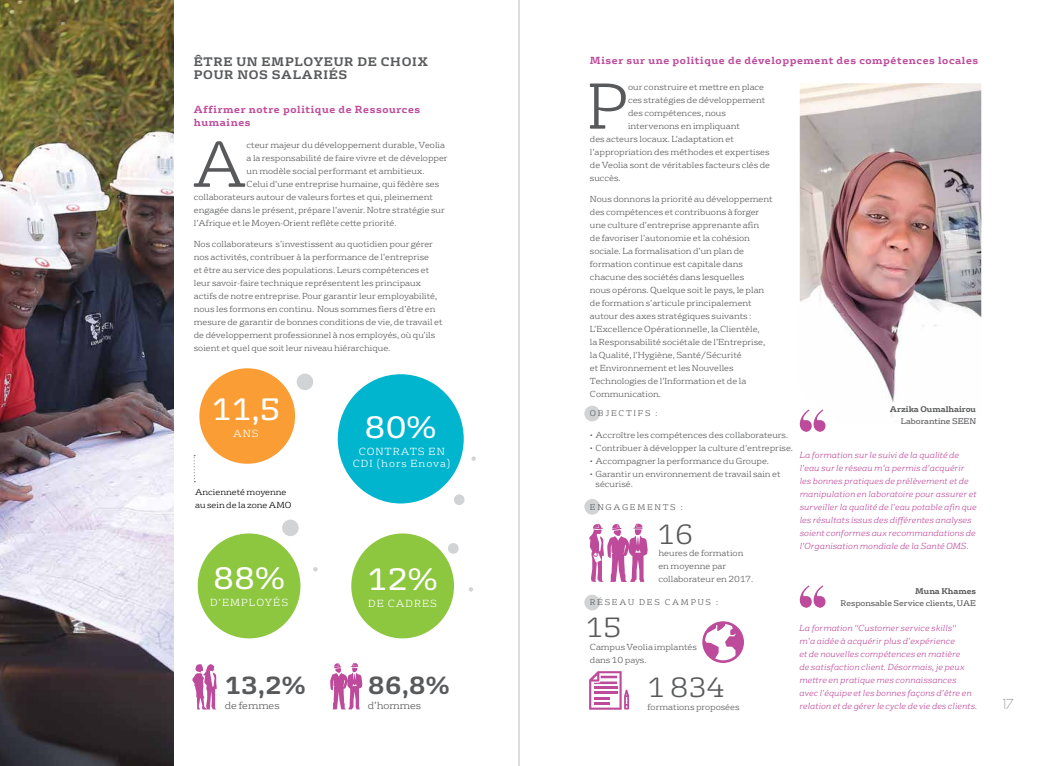
<style>
.page{position:relative;width:1038px;height:766px;background:#fff}
.page>*{position:absolute;margin:0;border:0;box-sizing:border-box;transform-origin:0 0}
.t1{font:300 62.7px "FS Rufus";color:#58595b}
.t2{font:30px "FS Rufus";color:#fff}
.t3{font:300 27px "FS Rufus";color:#58595b}
.t4{font:700 24px "FS Rufus";color:#58595b}
.t5{font:300 14px "Geosans";color:#939598}
.t6{font:700 12px/13px "FS Rufus";letter-spacing:.06em;color:#58595b}
.t7{font:700 10px/13px "FS Rufus";letter-spacing:.06em;color:#bd4a9b}
.t8{font:300 10px/12px "FS Rufus";letter-spacing:.1em;color:#fff;text-align:center}
.t9{font:300 10px "FS Rufus";color:#58595b}
.t10{font:300 8.5px/13px "FS Rufus";color:#58595b}
.t11{font:italic 300 8.5px/13px "FS Rufus";color:#bd4a9b}
.t12{font:300 8.5px/13px "FS Rufus";color:#000}
.t13{font:8px "FS Rufus";color:#58595b}
.t14{font:300 8px "FS Rufus";letter-spacing:.22em;color:#58595b}
.t15{font:700 8px "FS Rufus";color:#58595b}
</style>
<div class="page">
<img style="left:799px;top:83px;width:182px;height:340px">
<div style="left:815px;top:420px;width:10px;height:11px;background:#bd4a9b;border-radius:50%"></div>
<svg style="left:799px;top:409px;width:24px;height:23px"></svg>
<div style="left:815px;top:596px;width:10px;height:11px;background:#bd4a9b;border-radius:50%"></div>
<svg style="left:799px;top:585px;width:24px;height:23px"></svg>
<img style="left:0;top:0;width:174px;height:765px">
<svg style="left:194px;top:455px;width:1px;height:27px"></svg>
<div style="left:454px;top:494px;width:10px;height:11px;background:#d1d3d4;border-radius:50%"></div>
<div style="left:448px;top:543px;width:10px;height:10px;background:#d1d3d4;border-radius:50%"></div>
<svg style="left:313px;top:567px;width:4px;height:4px"></svg>
<svg style="left:471px;top:456px;width:5px;height:4px"></svg>
<svg style="left:469px;top:587px;width:4px;height:4px"></svg>
<div style="left:297px;top:373px;width:16px;height:17px;background:#d1d3d4;border-radius:50%"></div>
<div style="left:282px;top:519px;width:17px;height:17px;background:#d1d3d4;border-radius:50%"></div>
<div style="left:338px;top:374px;width:126px;height:129px;background:#00b5cd;border-radius:50%"></div>
<div style="left:199px;top:368px;width:96px;height:95px;background:#f99d34;border-radius:50%"></div>
<div style="left:351px;top:533px;width:103px;height:105px;background:#8dc63f;border-radius:50%"></div>
<div style="left:198px;top:533px;width:102px;height:105px;background:#8dc63f;border-radius:50%"></div>
<div style="left:584px;top:405px;width:16px;height:16px;background:#d1d3d4;border-radius:50%"></div>
<div style="left:584px;top:499px;width:16px;height:15px;background:#d1d3d4;border-radius:50%"></div>
<svg style="left:589px;top:523px;width:58px;height:58px"></svg>
<div style="left:584px;top:594px;width:16px;height:16px;background:#d1d3d4;border-radius:50%"></div>
<svg style="left:589px;top:671px;width:40px;height:38px"></svg>
<svg style="left:702px;top:621px;width:42px;height:41px"></svg>
<svg style="left:330px;top:663px;width:32px;height:46px"></svg>
<svg style="left:192px;top:664px;width:25px;height:45px"></svg>
<hr style="left:518px;top:0;width:1px;height:765px;background:#d1d3d4">
<h3 class="t6" style="left:194px;top:54px;width:236px">ÊTRE UN EMPLOYEUR DE CHOIX<br>POUR NOS SALARIÉS</h3>
<p class="t7" style="left:194px;top:102px;width:228px">Affirmer notre politique de Ressources humaines</p>
<h1 class="t1" style="left:192px;top:115px;width:56px">A</h1>
<p class="t10" style="left:246px;top:137px;width:200px">cteur majeur du développement durable, Veolia</p>
<p class="t10" style="left:246px;top:150px;width:202px">a la responsabilité de faire vivre et de développer</p>
<p class="t10" style="left:246px;top:163px;width:179px">un modèle social performant et ambitieux.</p>
<p class="t10" style="left:246px;top:176px;width:194px">Celui d’une entreprise humaine, qui fédère ses</p>
<p class="t10" style="left:194px;top:189px;width:241px">collaborateurs autour de valeurs fortes et qui, pleinement</p>
<p class="t10" style="left:194px;top:202px;width:253px">engagée dans le présent, prépare l’avenir. Notre stratégie sur</p>
<p class="t10" style="left:194px;top:215px;width:204px">l’Afrique et le Moyen-Orient reflète cette priorité.</p>
<p class="t10" style="left:194px;top:237px;width:250px">Nos collaborateurs s’investissent au quotidien pour gérer nos activités, contribuer à la performance de l’entreprise<br>et être au service des populations. Leurs compétences et leur savoir-faire technique représentent les principaux actifs de notre entreprise. Pour garantir leur employabilité, nous les formons en continu. Nous sommes fiers d’être en mesure de garantir de bonnes conditions de vie, de travail et de développement professionnel à nos employés, où qu’ils soient et quel que soit leur niveau hiérarchique.</p>
<h2 class="t2" style="left:212px;top:384px;width:69px">11,5</h2>
<p class="t8" style="left:233px;top:426px;width:27px">ANS</p>
<p class="t12" style="left:195px;top:485px;width:98px">Ancienneté moyenne au sein de la zone AMO</p>
<h2 class="t2" style="left:364px;top:402px;width:73px">80%</h2>
<p class="t8" style="left:353px;top:444px;width:99px">CONTRATS EN<br>CDI (hors Enova)</p>
<h2 class="t2" style="left:213px;top:553px;width:73px">88%</h2>
<h2 class="t2" style="left:367px;top:554px;width:72px">12%</h2>
<p class="t8" style="left:210px;top:595px;width:80px">D’EMPLOYÉS</p>
<p class="t8" style="left:368px;top:596px;width:70px">DE CADRES</p>
<h3 class="t4" style="left:225px;top:664px;width:82px">13,2%</h3>
<p class="t9" style="left:225px;top:697px;width:56px">de femmes</p>
<h3 class="t4" style="left:368px;top:664px;width:83px">86,8%</h3>
<p class="t9" style="left:368px;top:697px;width:55px">d’hommes</p>
<p class="t7" style="left:590px;top:53px;width:390px">Miser sur une politique de développement des compétences locales</p>
<h1 class="t1" style="left:586px;top:57px;width:43px">P</h1>
<p class="t10" style="left:628px;top:79px;width:138px">our construire et mettre en place</p>
<p class="t10" style="left:628px;top:92px;width:139px">ces stratégies de développement</p>
<p class="t10" style="left:628px;top:105px;width:99px">des compétences, nous</p>
<p class="t10" style="left:628px;top:118px;width:113px">intervenons en impliquant</p>
<p class="t10" style="left:590px;top:131px;width:146px">des acteurs locaux. L’adaptation et</p>
<p class="t10" style="left:590px;top:144px;width:181px">l’appropriation des méthodes et expertises</p>
<p class="t10" style="left:590px;top:157px;width:182px">de Veolia sont de véritables facteurs clés de</p>
<p class="t10" style="left:590px;top:170px;width:32px">succès.</p>
<p class="t10" style="left:590px;top:192px;width:184px">Nous donnons la priorité au développement des compétences et contribuons à forger une culture d’entreprise apprenante afin<br>de favoriser l’autonomie et la cohésion sociale. La formalisation d’un plan de formation continue est capitale dans chacune des sociétés dans lesquelles<br>nous opérons. Quelque soit le pays, le plan de formation s’articule principalement autour des axes stratégiques suivants :<br>L’Excellence Opérationnelle, la Clientèle,<br>la Responsabilité sociétale de l’Entreprise, la Qualité, l’Hygiène, Santé/Sécurité<br>et Environnement et les Nouvelles Technologies de l’Information et de la Communication.</p>
<p class="t15" style="left:889px;top:402px;width:88px">Arzika Oumalhairou</p>
<p class="t13" style="left:900px;top:414px;width:77px">Laborantine SEEN</p>
<p class="t14" style="left:590px;top:407px;width:69px">OBJECTIFS :</p>
<p class="t10" style="left:590px;top:428px;width:200px">• Accroître les compétences des collaborateurs.</p>
<p class="t10" style="left:590px;top:440px;width:205px">• Contribuer à développer la culture d’entreprise.</p>
<p class="t10" style="left:590px;top:453px;width:181px">• Accompagner la performance du Groupe.</p>
<p class="t10" style="left:595px;top:468px;width:187px;line-height:10px;text-indent:-6px">• Garantir un environnement de travail sain et sécurisé.</p>
<p class="t11" style="left:799px;top:447px;width:179px">La formation sur le suivi de la qualité de l’eau sur le réseau m’a permis d’acquérir les bonnes pratiques de prélèvement et de manipulation en laboratoire pour assurer et surveiller la qualité de l’eau potable afin que les résultats issus des différentes analyses soient conformes aux recommandations de l’Organisation mondiale de la Santé OMS.</p>
<p class="t14" style="left:590px;top:500px;width:94px">ENGAGEMENTS :</p>
<h3 class="t3" style="left:657px;top:512px;width:38px">16</h3>
<p class="t10" style="left:658px;top:546px;width:96px">heures de formation en moyenne par collaborateur en 2017.</p>
<p class="t14" style="left:590px;top:596px;width:130px">RÉSEAU DES CAMPUS :</p>
<p class="t10" style="left:590px;top:639px;width:109px">Campus Veolia implantés dans 10 pays.</p>
<p class="t15" style="left:915px;top:584px;width:62px">Muna Khames</p>
<p class="t13" style="left:840px;top:596px;width:137px">Responsable Service clients, UAE</p>
<h3 class="t3" style="left:585px;top:606px;width:37px">15</h3>
<p class="t11" style="left:799px;top:620px;width:179px">La formation "Customer service skills"<br>m’a aidée à acquérir plus d’expérience<br>et de nouvelles compétences en matière<br>de satisfaction client. Désormais, je peux mettre en pratique mes connaissances avec l’équipe et les bonnes façons d’être en relation et de gérer le cycle de vie des clients.</p>
<h3 class="t3" style="left:647px;top:665px;width:79px">1 834</h3>
<p class="t10" style="left:647px;top:699px;width:93px">formations proposées</p>
<h3 class="t5" style="left:1000px;top:696px;width:15px">17</h3>
</div>
